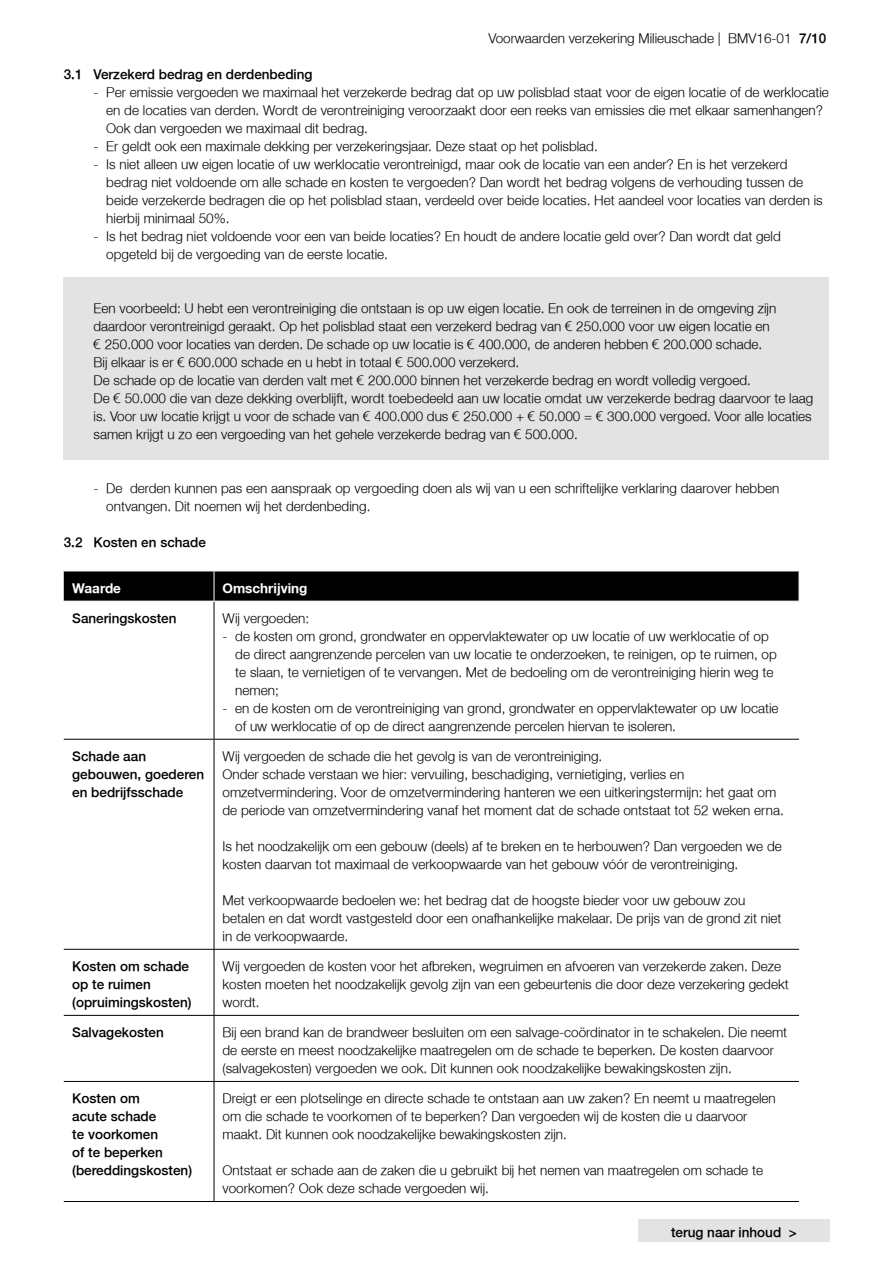
<style>
.page{position:relative;width:893px;height:1263px;background:#fff}
.page>*{position:absolute;margin:0;border:0;box-sizing:border-box;transform-origin:0 0}
.t1{font:300 13.5px/18px "Fortis Helvetica";color:#000}
.t2{font:300 13.5px/18px "Fortis Helvetica";color:#000}
.t3{font:700 13.5px "Fortis Helvetica";color:#fff}
.s1{font-style:inherit}
</style>
<div class="page">
<div style="left:638px;top:1219px;width:192px;height:23px;background:#e3e3e3"></div>
<div style="left:64px;top:277px;width:765px;height:20px;background:#e3e3e3"></div>
<div style="left:64px;top:295px;width:765px;height:38px;background:#e3e3e3"></div>
<div style="left:64px;top:331px;width:765px;height:38px;background:#e3e3e3"></div>
<div style="left:64px;top:367px;width:765px;height:74px;background:#e3e3e3"></div>
<div style="left:64px;top:439px;width:765px;height:20px;background:#e3e3e3"></div>
<div style="left:64px;top:572px;width:735px;height:29px;background:#000"></div>
<hr style="left:214px;top:601px;width:1px;height:138px;background:#000">
<hr style="left:214px;top:740px;width:1px;height:209px;background:#000">
<hr style="left:214px;top:950px;width:1px;height:65px;background:#000">
<hr style="left:214px;top:1016px;width:1px;height:65px;background:#000">
<hr style="left:214px;top:1082px;width:1px;height:119px;background:#000">
<hr style="left:64px;top:739px;width:150px;height:1px;background:#000">
<hr style="left:64px;top:949px;width:150px;height:1px;background:#000">
<hr style="left:64px;top:1015px;width:150px;height:1px;background:#000">
<hr style="left:64px;top:1081px;width:150px;height:1px;background:#000">
<hr style="left:64px;top:1201px;width:150px;height:1px;background:#000">
<hr style="left:214px;top:739px;width:585px;height:1px;background:#000">
<hr style="left:214px;top:949px;width:585px;height:1px;background:#000">
<hr style="left:214px;top:1015px;width:585px;height:1px;background:#000">
<hr style="left:214px;top:1081px;width:585px;height:1px;background:#000">
<hr style="left:214px;top:1201px;width:585px;height:1px;background:#000">
<hr style="left:214px;top:571px;width:1px;height:30px;background:#fff">
<hr style="left:214px;top:601px;width:585px;height:1px;background:#fff">
<p class="t1" style="left:488px;top:29px;width:339px">Voorwaarden verzekering Milieuschade | BMV16-01 <span class="s1">7/10</span></p>
<p class="t2" style="left:64px;top:65px;width:250px">3.1 Verzekerd bedrag en derdenbeding</p>
<p class="t1" style="left:106px;top:83px;width:724px;text-indent:-13px">- Per emissie vergoeden we maximaal het verzekerde bedrag dat op uw polisblad staat voor de eigen locatie of de werklocatie en de locaties van derden. Wordt de verontreiniging veroorzaakt door een reeks van emissies die met elkaar samenhangen?<br>Ook dan vergoeden we maximaal dit bedrag.</p>
<p class="t1" style="left:94px;top:137px;width:506px">- Er geldt ook een maximale dekking per verzekeringsjaar. Deze staat op het polisblad.</p>
<p class="t1" style="left:106px;top:155px;width:718px;text-indent:-13px">- Is niet alleen uw eigen locatie of uw werklocatie verontreinigd, maar ook de locatie van een ander? En is het verzekerd bedrag niet voldoende om alle schade en kosten te vergoeden? Dan wordt het bedrag volgens de verhouding tussen de beide verzekerde bedragen die op het polisblad staan, verdeeld over beide locaties. Het aandeel voor locaties van derden is hierbij minimaal 50%.</p>
<p class="t1" style="left:106px;top:227px;width:676px;text-indent:-13px">- Is het bedrag niet voldoende voor een van beide locaties? En houdt de andere locatie geld over? Dan wordt dat geld opgeteld bij de vergoeding van de eerste locatie.</p>
<p class="t1" style="left:94px;top:299px;width:721px">Een voorbeeld: U hebt een verontreiniging die ontstaan is op uw eigen locatie. En ook de terreinen in de omgeving zijn daardoor verontreinigd geraakt. Op het polisblad staat een verzekerd bedrag van € 250.000 voor uw eigen locatie en<br>€ 250.000 voor locaties van derden. De schade op uw locatie is € 400.000, de anderen hebben € 200.000 schade.<br>Bij elkaar is er € 600.000 schade en u hebt in totaal € 500.000 verzekerd.<br>De schade op de locatie van derden valt met € 200.000 binnen het verzekerde bedrag en wordt volledig vergoed.<br>De € 50.000 die van deze dekking overblijft, wordt toebedeeld aan uw locatie omdat uw verzekerde bedrag daarvoor te laag is. Voor uw locatie krijgt u voor de schade van € 400.000 dus € 250.000 + € 50.000 = € 300.000 vergoed. Voor alle locaties samen krijgt u zo een vergoeding van het gehele verzekerde bedrag van € 500.000.</p>
<p class="t1" style="left:106px;top:479px;width:675px;text-indent:-13px">- De derden kunnen pas een aanspraak op vergoeding doen als wij van u een schriftelijke verklaring daarover hebben ontvangen. Dit noemen wij het derdenbeding.</p>
<p class="t2" style="left:64px;top:533px;width:144px">3.2 Kosten en schade</p>
<p class="t3" style="left:72px;top:579px;width:50px">Waarde</p>
<p class="t3" style="left:223px;top:579px;width:86px">Omschrijving</p>
<p class="t2" style="left:72px;top:609px;width:106px">Saneringskosten</p>
<p class="t1" style="left:223px;top:609px;width:88px">Wij vergoeden:</p>
<p class="t1" style="left:235px;top:627px;width:543px;text-indent:-13px">- de kosten om grond, grondwater en oppervlaktewater op uw locatie of uw werklocatie of op de direct aangrenzende percelen van uw locatie te onderzoeken, te reinigen, op te ruimen, op te slaan, te vernietigen of te vervangen. Met de bedoeling om de verontreiniging hierin weg te nemen;</p>
<p class="t1" style="left:235px;top:699px;width:545px;text-indent:-13px">- en de kosten om de verontreiniging van grond, grondwater en oppervlaktewater op uw locatie of uw werklocatie of op de direct aangrenzende percelen hiervan te isoleren.</p>
<p class="t2" style="left:72px;top:747px;width:133px">Schade aan gebouwen, goederen en bedrijfsschade</p>
<p class="t1" style="left:223px;top:747px;width:563px">Wij vergoeden de schade die het gevolg is van de verontreiniging.<br>Onder schade verstaan we hier: vervuiling, beschadiging, vernietiging, verlies en omzetvermindering. Voor de omzetvermindering hanteren we een uitkeringstermijn: het gaat om de periode van omzetvermindering vanaf het moment dat de schade ontstaat tot 52 weken erna.</p>
<p class="t1" style="left:223px;top:837px;width:561px">Is het noodzakelijk om een gebouw (deels) af te breken en te herbouwen? Dan vergoeden we de kosten daarvan tot maximaal de verkoopwaarde van het gebouw vóór de verontreiniging.</p>
<p class="t1" style="left:223px;top:891px;width:560px">Met verkoopwaarde bedoelen we: het bedrag dat de hoogste bieder voor uw gebouw zou betalen en dat wordt vastgesteld door een onafhankelijke makelaar. De prijs van de grond zit niet in de verkoopwaarde.</p>
<p class="t2" style="left:72px;top:957px;width:121px">Kosten om schade op te ruimen (opruimingskosten)</p>
<p class="t1" style="left:223px;top:957px;width:568px">Wij vergoeden de kosten voor het afbreken, wegruimen en afvoeren van verzekerde zaken. Deze kosten moeten het noodzakelijk gevolg zijn van een gebeurtenis die door deze verzekering gedekt wordt.</p>
<p class="t2" style="left:72px;top:1023px;width:93px">Salvagekosten</p>
<p class="t1" style="left:223px;top:1023px;width:566px">Bij een brand kan de brandweer besluiten om een salvage-coördinator in te schakelen. Die neemt de eerste en meest noodzakelijke maatregelen om de schade te beperken. De kosten daarvoor (salvagekosten) vergoeden we ook. Dit kunnen ook noodzakelijke bewakingskosten zijn.</p>
<p class="t2" style="left:72px;top:1090px;width:121px">Kosten om<br>acute schade<br>te voorkomen<br>of te beperken (bereddingskosten)</p>
<p class="t1" style="left:223px;top:1089px;width:555px">Dreigt er een plotselinge en directe schade te ontstaan aan uw zaken? En neemt u maatregelen om die schade te voorkomen of te beperken? Dan vergoeden wij de kosten die u daarvoor maakt. Dit kunnen ook noodzakelijke bewakingskosten zijn.</p>
<p class="t1" style="left:223px;top:1161px;width:542px">Ontstaat er schade aan de zaken die u gebruikt bij het nemen van maatregelen om schade te voorkomen? Ook deze schade vergoeden wij.</p>
<p class="t2" style="left:671px;top:1224px;width:127px">terug naar inhoud &gt;</p>
</div>
